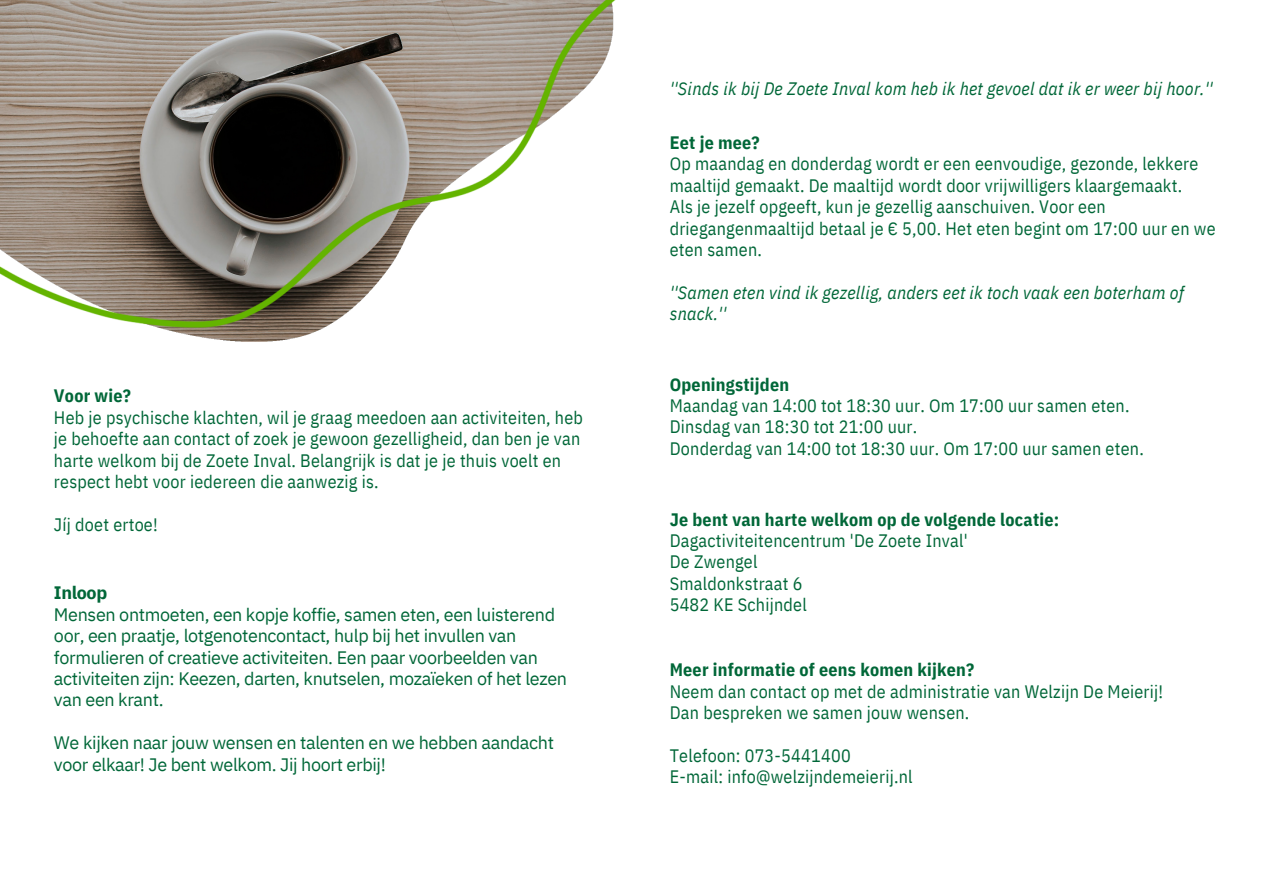
<style>
.page{position:relative;width:1263px;height:894px;background:#fff}
.page>*{position:absolute;margin:0;border:0;box-sizing:border-box;transform-origin:0 0}
.t1{font:18px/21.3px "IBM Plex Sans Cond";letter-spacing:.015em;color:#006738}
.t2{font:18px/21.3px "IBM Plex Sans";letter-spacing:-.02em;color:#006738}
.t3{font:italic 18px/21.3px "IBM Plex Sans Cond";letter-spacing:.015em;color:#006738}
.t4{font:700 18px "IBM Plex Sans Cond";letter-spacing:.015em;color:#006738}
.t5{font:700 18px "IBM Plex Sans";letter-spacing:-.02em;color:#006738}
</style>
<div class="page">
<img style="left:1px;top:0;width:615px;height:342px">
<p class="t4" style="left:54px;top:384px;width:78px">Voor wie?</p>
<p class="t1" style="left:54px;top:406px;width:530px">Heb je psychische klachten, wil je graag meedoen aan activiteiten, heb je behoefte aan contact of zoek je gewoon gezelligheid, dan ben je van harte welkom bij de Zoete Inval. Belangrijk is dat je je thuis voelt en respect hebt voor iedereen die aanwezig is.</p>
<p class="t1" style="left:54px;top:513px;width:105px">Jíj doet ertoe!</p>
<p class="t5" style="left:54px;top:580px;width:55px">Inloop</p>
<p class="t2" style="left:54px;top:603px;width:515px">Mensen ontmoeten, een kopje koffie, samen eten, een luisterend oor, een praatje, lotgenotencontact, hulp bij het invullen van formulieren of creatieve activiteiten. Een paar voorbeelden van activiteiten zijn: Keezen, darten, knutselen, mozaïeken of het lezen van een krant.</p>
<p class="t2" style="left:54px;top:731px;width:502px">We kijken naar jouw wensen en talenten en we hebben aandacht voor elkaar! Je bent welkom. Jij hoort erbij!</p>
<p class="t3" style="left:670px;top:77px;width:544px">''Sinds ik bij De Zoete Inval kom heb ik het gevoel dat ik er weer bij hoor.''</p>
<p class="t4" style="left:670px;top:130px;width:92px">Eet je mee?</p>
<p class="t1" style="left:670px;top:153px;width:547px">Op maandag en donderdag wordt er een eenvoudige, gezonde, lekkere maaltijd gemaakt. De maaltijd wordt door vrijwilligers klaargemaakt.<br>Als je jezelf opgeeft, kun je gezellig aanschuiven. Voor een driegangenmaaltijd betaal je € 5,00. Het eten begint om 17:00 uur en we eten samen.</p>
<p class="t3" style="left:670px;top:281px;width:516px">''Samen eten vind ik gezellig, anders eet ik toch vaak een boterham of snack.''</p>
<p class="t4" style="left:670px;top:372px;width:121px">Openingstijden</p>
<p class="t1" style="left:670px;top:394px;width:476px">Maandag van 14:00 tot 18:30 uur. Om 17:00 uur samen eten.<br>Dinsdag van 18:30 tot 21:00 uur.<br>Donderdag van 14:00 tot 18:30 uur. Om 17:00 uur samen eten.</p>
<p class="t4" style="left:670px;top:507px;width:391px">Je bent van harte welkom op de volgende locatie:</p>
<p class="t1" style="left:670px;top:529px;width:299px">Dagactiviteitencentrum 'De Zoete Inval'<br>De Zwengel<br>Smaldonkstraat 6<br>5482 KE Schijndel</p>
<p class="t4" style="left:670px;top:657px;width:306px">Meer informatie of eens komen kijken?</p>
<p class="t1" style="left:670px;top:680px;width:495px">Neem dan contact op met de administratie van Welzijn De Meierij!<br>Dan bespreken we samen jouw wensen.</p>
<p class="t1" style="left:670px;top:744px;width:244px">Telefoon: 073-5441400<br>E-mail: info@welzijndemeierij.nl</p>
</div>
